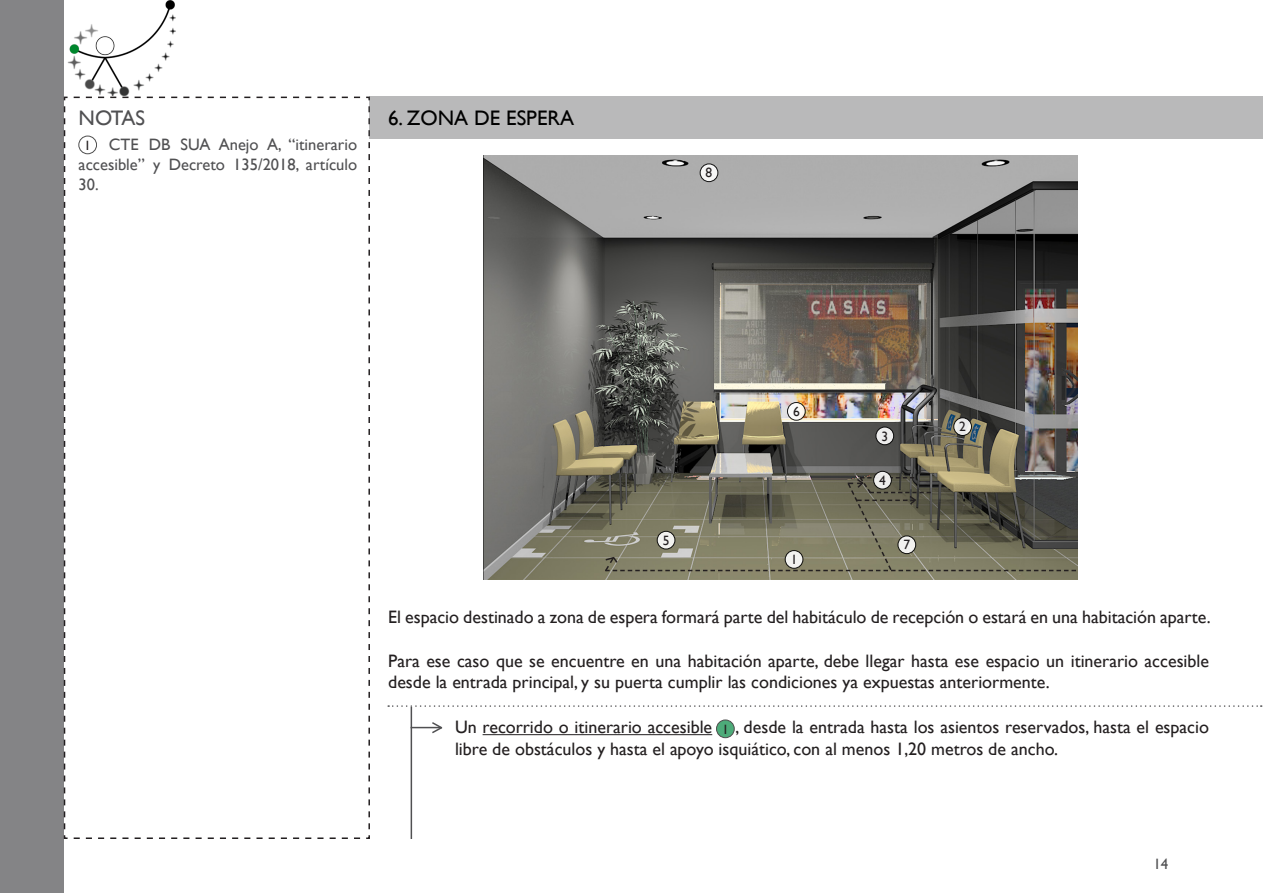
<style>
.page{position:relative;width:1263px;height:893px;background:#fff}
.page>*{position:absolute;margin:0;border:0;box-sizing:border-box;transform-origin:0 0}
.t1{font:21px "Gill Sans";color:#000}
.t2{font:21px "Gill Sans";letter-spacing:-.03em;color:#505052}
.t3{font:18px/21.6px "Gill Sans";color:#231f20}
.t4{font:16.5px/19.8px "Gill Sans";color:#505052;text-align:justify}
.t5{font:15px "Gill Sans";color:#505052}
.t6{font:13.5px "Gill Sans";color:#231f20}
</style>
<div class="page">
<div style="left:0;top:0;width:64px;height:893px;background:#848486"></div>
<svg style="left:63px;top:96px;width:308px;height:743px"></svg>
<img style="left:67px;top:0;width:109px;height:96px">
<img style="left:484px;top:155px;width:593px;height:424px">
<div style="left:370px;top:97px;width:893px;height:42px;background:#b9b9ba"></div>
<svg style="left:388px;top:705px;width:874px;height:2px"></svg>
<hr style="left:411px;top:707px;width:1px;height:132px;background:#505052">
<hr style="left:411px;top:727px;width:30px;height:1px;background:#505052">
<hr style="left:483px;top:734px;width:229px;height:1px;background:#231f20">
<svg style="left:430px;top:722px;width:13px;height:12px"></svg>
<svg style="left:603px;top:475px;width:473px;height:98px;background:#706e5b"></svg>
<svg style="left:657px;top:531px;width:18px;height:18px"></svg>
<div style="left:657px;top:531px;width:18px;height:18px;border:1px solid #000;border-radius:50%"></div>
<div style="left:785px;top:551px;width:18px;height:17px;background:#f2f2ef;border-radius:50%"></div>
<div style="left:785px;top:550px;width:18px;height:18px;border:1px solid #000;border-radius:50%"></div>
<svg style="left:898px;top:536px;width:18px;height:18px"></svg>
<div style="left:898px;top:536px;width:18px;height:18px;border:1px solid #000;border-radius:50%"></div>
<div style="left:954px;top:418px;width:17px;height:17px;background:#eaeaea;border-radius:50%"></div>
<div style="left:953px;top:418px;width:19px;height:18px;border:1px solid #000;border-radius:50%"></div>
<div style="left:874px;top:471px;width:17px;height:18px;background:#efeeec;border-radius:50%"></div>
<div style="left:873px;top:471px;width:18px;height:18px;border:1px solid #000;border-radius:50%"></div>
<svg style="left:876px;top:427px;width:18px;height:18px"></svg>
<div style="left:876px;top:427px;width:18px;height:18px;border:1px solid #000;border-radius:50%"></div>
<svg style="left:787px;top:402px;width:18px;height:18px"></svg>
<div style="left:787px;top:402px;width:18px;height:18px;border:1px solid #000;border-radius:50%"></div>
<svg style="left:700px;top:164px;width:18px;height:18px"></svg>
<div style="left:700px;top:164px;width:18px;height:18px;border:1px solid #000;border-radius:50%"></div>
<svg style="left:716px;top:720px;width:18px;height:18px"></svg>
<div style="left:716px;top:720px;width:18px;height:18px;border:1px solid #000;border-radius:50%"></div>
<div style="left:79px;top:136px;width:18px;height:18px;background:#fff;border-radius:50%"></div>
<div style="left:79px;top:136px;width:18px;height:18px;border:1px solid #000;border-radius:50%"></div>
<p class="t2" style="left:79px;top:105px;width:68px">NOTAS</p>
<p class="t4" style="left:79px;top:135px;width:280px;text-indent:30px">CTE DB SUA Anejo A, “itinerario accesible” y Decreto 135/2018, artículo 30.</p>
<p class="t6" style="left:84px;top:137px;width:8px">1</p>
<p class="t1" style="left:388px;top:106px;width:188px">6. ZONA DE ESPERA</p>
<p class="t6" style="left:706px;top:165px;width:8px">8</p>
<p class="t6" style="left:663px;top:532px;width:8px">5</p>
<p class="t6" style="left:793px;top:404px;width:8px">6</p>
<p class="t6" style="left:791px;top:552px;width:8px">1</p>
<p class="t6" style="left:881px;top:428px;width:8px">3</p>
<p class="t6" style="left:879px;top:472px;width:8px">4</p>
<p class="t6" style="left:903px;top:537px;width:8px">7</p>
<p class="t6" style="left:959px;top:419px;width:8px">2</p>
<p class="t3" style="left:388px;top:607px;width:824px">El espacio destinado a zona de espera formará parte del habitáculo de recepción o estará en una habitación aparte.</p>
<p class="t3" style="left:388px;top:650px;width:822px">Para ese caso que se encuentre en una habitación aparte, debe llegar hasta ese espacio un itinerario accesible desde la entrada principal, y su puerta cumplir las condiciones ya expuestas anteriormente.</p>
<p class="t3" style="left:455px;top:717px;width:259px">Un recorrido o itinerario accesible</p>
<p class="t3" style="left:455px;top:717px;width:755px;text-indent:281px">, desde la entrada hasta los asientos reservados, hasta el espacio libre de obstáculos y hasta el apoyo isquiático, con al menos 1,20 metros de ancho.</p>
<p class="t6" style="left:722px;top:721px;width:8px">1</p>
<p class="t5" style="left:1153px;top:855px;width:16px">14</p>
</div>
